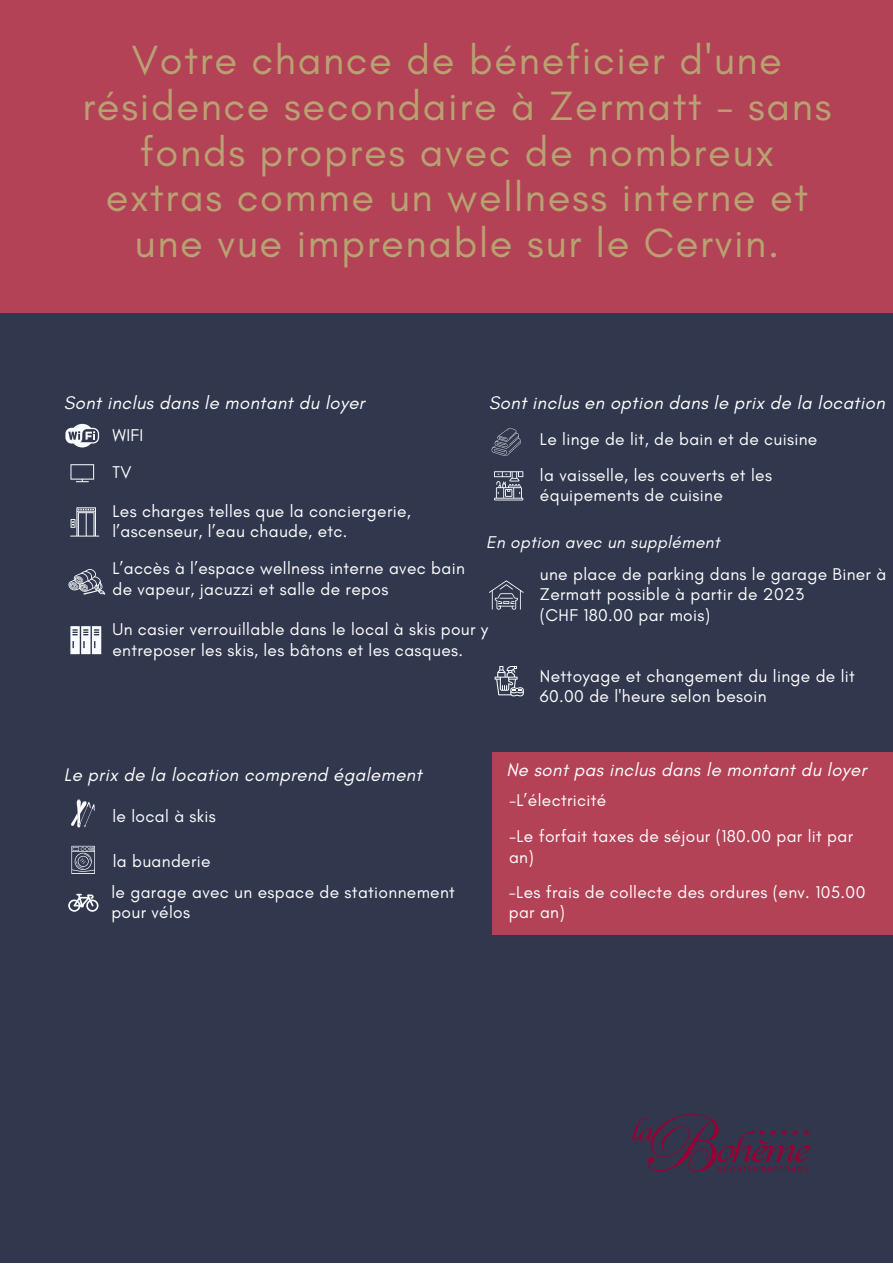
<style>
.page{position:relative;width:893px;height:1264px;background:#fff}
.page>*{position:absolute;margin:0;border:0;box-sizing:border-box;transform-origin:0 0}
.t1{font:41.55px/45.6px "Glacial Indifference";letter-spacing:.04em;color:#b9a271;text-align:center}
.t2{font:italic 18.6px "Glacial Indifference";letter-spacing:.02em;color:#fff}
.t3{font:17.4px/20.4px "Glacial Indifference";letter-spacing:.02em;color:#fff}
.t4{font:italic 17.4px "Glacial Indifference";letter-spacing:.02em;color:#fff}
</style>
<div class="page">
<div style="left:0;top:0;width:892px;height:1262px;background:#31384e"></div>
<div style="left:492px;top:752px;width:400px;height:182px;background:#b44257"></div>
<svg style="left:65px;top:424px;width:34px;height:23px"></svg>
<svg style="left:70px;top:464px;width:24px;height:18px"></svg>
<svg style="left:70px;top:507px;width:29px;height:29px"></svg>
<svg style="left:68px;top:569px;width:37px;height:25px"></svg>
<svg style="left:71px;top:799px;width:24px;height:28px"></svg>
<svg style="left:71px;top:845px;width:24px;height:29px"></svg>
<svg style="left:68px;top:893px;width:30px;height:18px"></svg>
<svg style="left:491px;top:428px;width:30px;height:28px"></svg>
<svg style="left:494px;top:471px;width:29px;height:29px"></svg>
<svg style="left:489px;top:580px;width:34px;height:29px"></svg>
<svg style="left:494px;top:666px;width:30px;height:30px"></svg>
<div style="left:0;top:0;width:892px;height:313px;background:#b44257"></div>
<img style="left:632px;top:1114px;width:177px;height:58px">
<svg style="left:70px;top:626px;width:31px;height:28px"></svg>
<h1 class="t1" style="left:82px;top:37px;width:750px">Votre chance de béneficier d'une résidence secondaire à Zermatt - sans fonds propres avec de nombreux extras comme un wellness interne et une vue imprenable sur le Cervin.</h1>
<p class="t2" style="left:64px;top:391px;width:302px">Sont inclus dans le montant du loyer</p>
<p class="t2" style="left:489px;top:391px;width:397px">Sont inclus en option dans le prix de la location</p>
<p class="t3" style="left:540px;top:421px;width:279px;line-height:35.7px">Le linge de lit, de bain et de cuisine la vaisselle, les couverts et les</p>
<p class="t3" style="left:540px;top:485px;width:184px">équipements de cuisine</p>
<p class="t3" style="left:112px;top:425px;width:32px">WIFI</p>
<p class="t3" style="left:112px;top:462px;width:21px">TV</p>
<p class="t3" style="left:112px;top:500px;width:300px">Les charges telles que la conciergerie, l’ascenseur, l’eau chaude, etc.</p>
<p class="t3" style="left:112px;top:558px;width:354px">L’accès à l’espace wellness interne avec bain de vapeur, jacuzzi et salle de repos</p>
<p class="t4" style="left:486px;top:531px;width:235px">En option avec un supplément</p>
<p class="t3" style="left:540px;top:563px;width:348px">une place de parking dans le garage Biner à<br>Zermatt possible à partir de 2023<br>(CHF 180.00 par mois)</p>
<p class="t3" style="left:112px;top:619px;width:377px">Un casier verrouillable dans le local à skis pour y entreposer les skis, les bâtons et les casques.</p>
<p class="t2" style="left:64px;top:763px;width:359px">Le prix de la location comprend également</p>
<p class="t3" style="left:112px;top:805px;width:105px">le local à skis</p>
<p class="t3" style="left:111px;top:845px;width:345px;line-height:30.6px">la buanderie<br>le garage avec un espace de stationnement</p>
<p class="t3" style="left:111px;top:901px;width:80px">pour vélos</p>
<p class="t3" style="left:540px;top:665px;width:316px">Nettoyage et changement du linge de lit<br>60.00 de l'heure selon besoin</p>
<p class="t2" style="left:506px;top:758px;width:361px">Ne sont pas inclus dans le montant du loyer</p>
<p class="t3" style="left:509px;top:781px;width:345px;line-height:36.3px">-L’électricité<br>-Le forfait taxes de séjour (180.00 par lit par</p>
<p class="t3" style="left:509px;top:846px;width:26px">an)</p>
<p class="t3" style="left:508px;top:881px;width:358px">-Les frais de collecte des ordures (env. 105.00 par an)</p>
</div>
